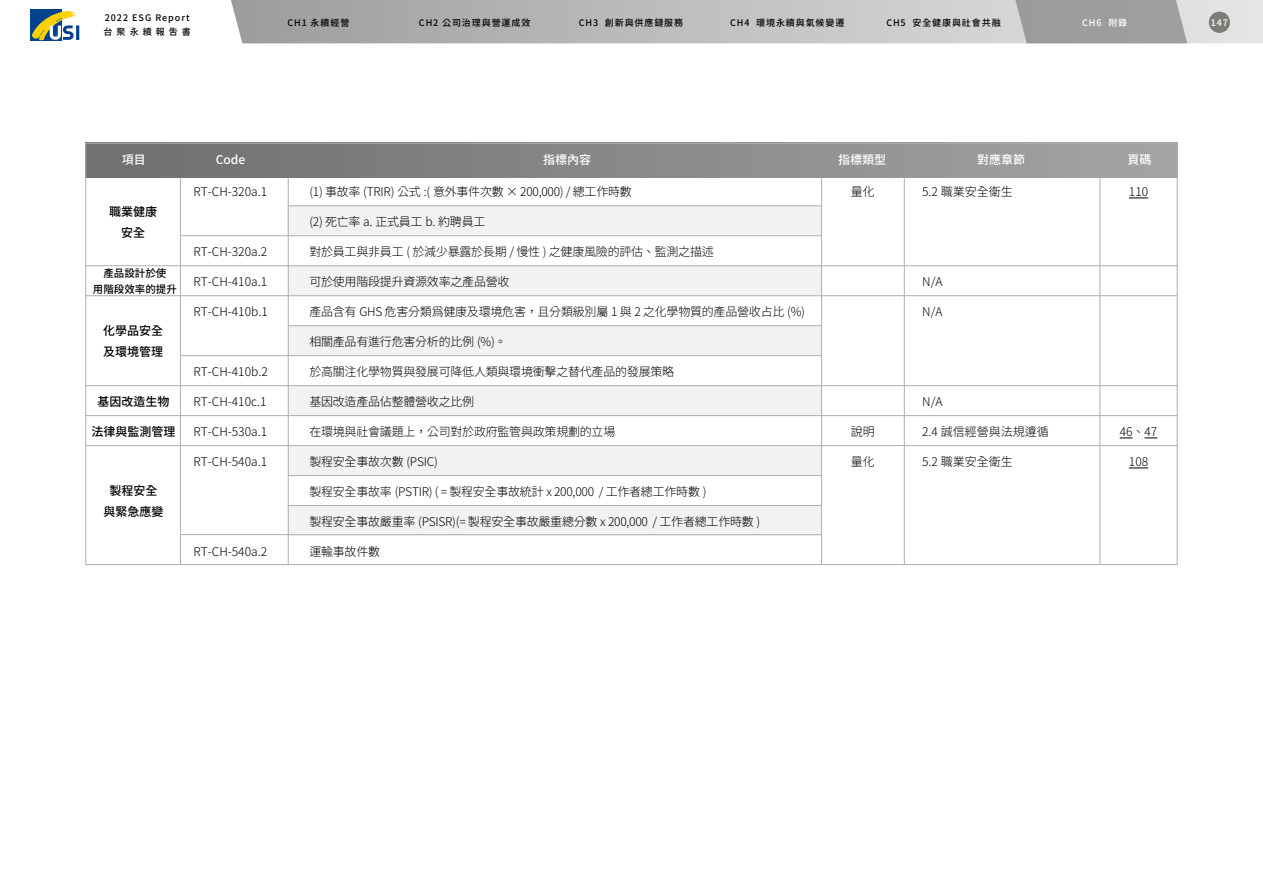
<style>
.page{position:relative;width:1263px;height:893px;background:#fff}
.page>*{position:absolute;margin:0;border:0;box-sizing:border-box;transform-origin:0 0}
.t1{font:12px "Gen Yo Gothic TW Light TTF";letter-spacing:-.02em;color:#000}
.t2{font:12px/21px "Gen Yo Gothic TW Medium TTF";color:#000;text-align:center}
.t3{font:12px "Gen Yo Gothic TW Medium TTF";color:#fff}
.t4{font:12px "Gen Yo Gothic TW Light TTF";color:#000}
.t5{font:10.5px/16.5px "Gen Yo Gothic TW Medium TTF";color:#000;text-align:center}
.t6{font:9px/13.5px "Gen Yo Gothic TW Medium TTF";letter-spacing:.1em;color:#000}
.t7{font:9px "Gen Yo Gothic TW Medium TTF";letter-spacing:.1em;color:#fff}
</style>
<div class="page">
<div style="left:31px;top:10px;width:31px;height:31px;background:#00428e"></div>
<svg style="left:32px;top:11px;width:47px;height:30px"></svg>
<svg style="left:231px;top:0;width:1032px;height:43px;background:#b8b8b8"></svg>
<div style="left:288px;top:206px;width:534px;height:29px;background:#f2f2f1"></div>
<div style="left:288px;top:265px;width:534px;height:30px;background:#f2f2f1"></div>
<div style="left:288px;top:325px;width:534px;height:30px;background:#f2f2f1"></div>
<div style="left:288px;top:387px;width:534px;height:29px;background:#f2f2f1"></div>
<div style="left:288px;top:446px;width:534px;height:29px;background:#f2f2f1"></div>
<div style="left:288px;top:506px;width:534px;height:29px;background:#f2f2f1"></div>
<div style="left:86px;top:143px;width:1092px;height:35px;background:linear-gradient(to right,#6f6e6e,#a4a4a5)"></div>
<hr style="left:288px;top:205px;width:534px;height:1px;background:#b0afaf">
<hr style="left:181px;top:235px;width:641px;height:1px;background:#b0afaf">
<hr style="left:85px;top:265px;width:1093px;height:1px;background:#b0afaf">
<hr style="left:85px;top:295px;width:1092px;height:1px;background:#b0afaf">
<hr style="left:288px;top:325px;width:534px;height:1px;background:#b0afaf">
<hr style="left:181px;top:534px;width:641px;height:1px;background:#b0afaf">
<hr style="left:181px;top:355px;width:641px;height:1px;background:#b0afaf">
<hr style="left:85px;top:385px;width:1093px;height:1px;background:#b0afaf">
<hr style="left:85px;top:415px;width:1092px;height:1px;background:#b0afaf">
<hr style="left:85px;top:445px;width:1092px;height:1px;background:#b0afaf">
<hr style="left:288px;top:475px;width:534px;height:1px;background:#b0afaf">
<hr style="left:288px;top:505px;width:533px;height:1px;background:#b0afaf">
<hr style="left:180px;top:178px;width:1px;height:387px;background:#b0afaf">
<hr style="left:288px;top:178px;width:1px;height:387px;background:#b0afaf">
<hr style="left:904px;top:178px;width:1px;height:387px;background:#b0afaf">
<hr style="left:821px;top:178px;width:1px;height:387px;background:#b0afaf">
<hr style="left:1099px;top:178px;width:1px;height:387px;background:#b0afaf">
<svg style="left:1129px;top:198px;width:19px;height:1px"></svg>
<svg style="left:1120px;top:438px;width:12px;height:1px"></svg>
<svg style="left:1144px;top:438px;width:13px;height:1px"></svg>
<svg style="left:1129px;top:468px;width:19px;height:1px"></svg>
<p class="t6" style="left:104px;top:11px;width:89px">2022 ESG Report台 聚 永 續 報 告 書</p>
<p class="t6" style="left:287px;top:16px;width:63px">CH1 永續經營</p>
<p class="t6" style="left:419px;top:16px;width:113px">CH2 公司治理與營運成效</p>
<p class="t6" style="left:579px;top:16px;width:106px">CH3 創新與供應鏈服務</p>
<p class="t6" style="left:730px;top:16px;width:116px">CH4 環境永續與氣候變遷</p>
<p class="t6" style="left:886px;top:16px;width:116px">CH5 安全健康與社會共融</p>
<p class="t7" style="left:1082px;top:17px;width:47px">CH6 附錄</p>
<p class="t3" style="left:122px;top:153px;width:25px">項目</p>
<p class="t3" style="left:216px;top:153px;width:31px">Code</p>
<p class="t3" style="left:543px;top:153px;width:49px">指標內容</p>
<p class="t3" style="left:838px;top:153px;width:49px">指標類型</p>
<p class="t3" style="left:977px;top:153px;width:49px">對應章節</p>
<p class="t3" style="left:1127px;top:153px;width:25px">頁碼</p>
<p class="t2" style="left:109px;top:202px;width:49px">職業健康安全</p>
<p class="t5" style="left:93px;top:265px;width:85px">產品設計於使<br>用階段效率的提升</p>
<p class="t2" style="left:103px;top:320px;width:61px;text-align:left">化學品安全及環境管理</p>
<p class="t2" style="left:98px;top:391px;width:73px">基因改造生物</p>
<p class="t2" style="left:92px;top:421px;width:85px">法律與監測管理</p>
<p class="t2" style="left:104px;top:481px;width:61px">製程安全與緊急應變</p>
<p class="t1" style="left:194px;top:185px;width:75px">RT-CH-320a.1</p>
<p class="t1" style="left:194px;top:245px;width:75px">RT-CH-320a.2</p>
<p class="t1" style="left:194px;top:275px;width:75px">RT-CH-410a.1</p>
<p class="t1" style="left:194px;top:305px;width:76px">RT-CH-410b.1</p>
<p class="t1" style="left:194px;top:365px;width:76px">RT-CH-410b.2</p>
<p class="t1" style="left:194px;top:395px;width:74px">RT-CH-410c.1</p>
<p class="t1" style="left:194px;top:425px;width:75px">RT-CH-530a.1</p>
<p class="t1" style="left:194px;top:455px;width:75px">RT-CH-540a.1</p>
<p class="t1" style="left:194px;top:545px;width:75px">RT-CH-540a.2</p>
<p class="t1" style="left:309px;top:185px;width:324px">(1) 事故率 (TRIR) 公式 :( 意外事件次數 × 200,000) / 總工作時數</p>
<p class="t1" style="left:309px;top:215px;width:178px">(2) 死亡率 a. 正式員工 b. 約聘員工</p>
<p class="t1" style="left:309px;top:245px;width:406px">對於員工與非員工 ( 於減少暴露於長期 / 慢性 ) 之健康風險的評估、監測之描述</p>
<p class="t1" style="left:309px;top:275px;width:202px">可於使用階段提升資源效率之產品營收</p>
<p class="t1" style="left:309px;top:305px;width:497px">產品含有 GHS 危害分類為健康及環境危害，且分類級別屬 1 與 2 之化學物質的產品營收占比 (%)</p>
<p class="t1" style="left:309px;top:335px;width:199px">相關產品有進行危害分析的比例 (%)。</p>
<p class="t1" style="left:309px;top:365px;width:366px">於高關注化學物質與發展可降低人類與環境衝擊之替代產品的發展策略</p>
<p class="t1" style="left:309px;top:395px;width:166px">基因改造產品佔整體營收之比例</p>
<p class="t1" style="left:309px;top:425px;width:307px">在環境與社會議題上，公司對於政府監管與政策規劃的立場</p>
<p class="t1" style="left:309px;top:455px;width:130px">製程安全事故次數 (PSIC)</p>
<p class="t1" style="left:309px;top:485px;width:399px">製程安全事故率 (PSTIR) ( = 製程安全事故統計 x 200,000 / 工作者總工作時數 )</p>
<p class="t1" style="left:309px;top:515px;width:453px">製程安全事故嚴重率 (PSISR)(= 製程安全事故嚴重總分數 x 200,000 / 工作者總工作時數 )</p>
<p class="t1" style="left:309px;top:545px;width:72px">運輸事故件數</p>
<p class="t1" style="left:851px;top:185px;width:25px">量化</p>
<p class="t1" style="left:851px;top:425px;width:25px">說明</p>
<p class="t1" style="left:851px;top:455px;width:25px">量化</p>
<p class="t1" style="left:922px;top:185px;width:92px">5.2 職業安全衛生</p>
<p class="t1" style="left:922px;top:275px;width:22px">N/A</p>
<p class="t1" style="left:922px;top:305px;width:22px">N/A</p>
<p class="t1" style="left:922px;top:395px;width:22px">N/A</p>
<p class="t4" style="left:922px;top:425px;width:128px">2.4 誠信經營與法規遵循</p>
<p class="t1" style="left:922px;top:455px;width:92px">5.2 職業安全衛生</p>
<p class="t1" style="left:1129px;top:185px;width:21px">110</p>
<p class="t1" style="left:1120px;top:425px;width:39px">46、47</p>
<p class="t1" style="left:1129px;top:455px;width:21px">108</p>
<p class="t7" style="left:1211px;top:18px;width:19px">147</p>
</div>
